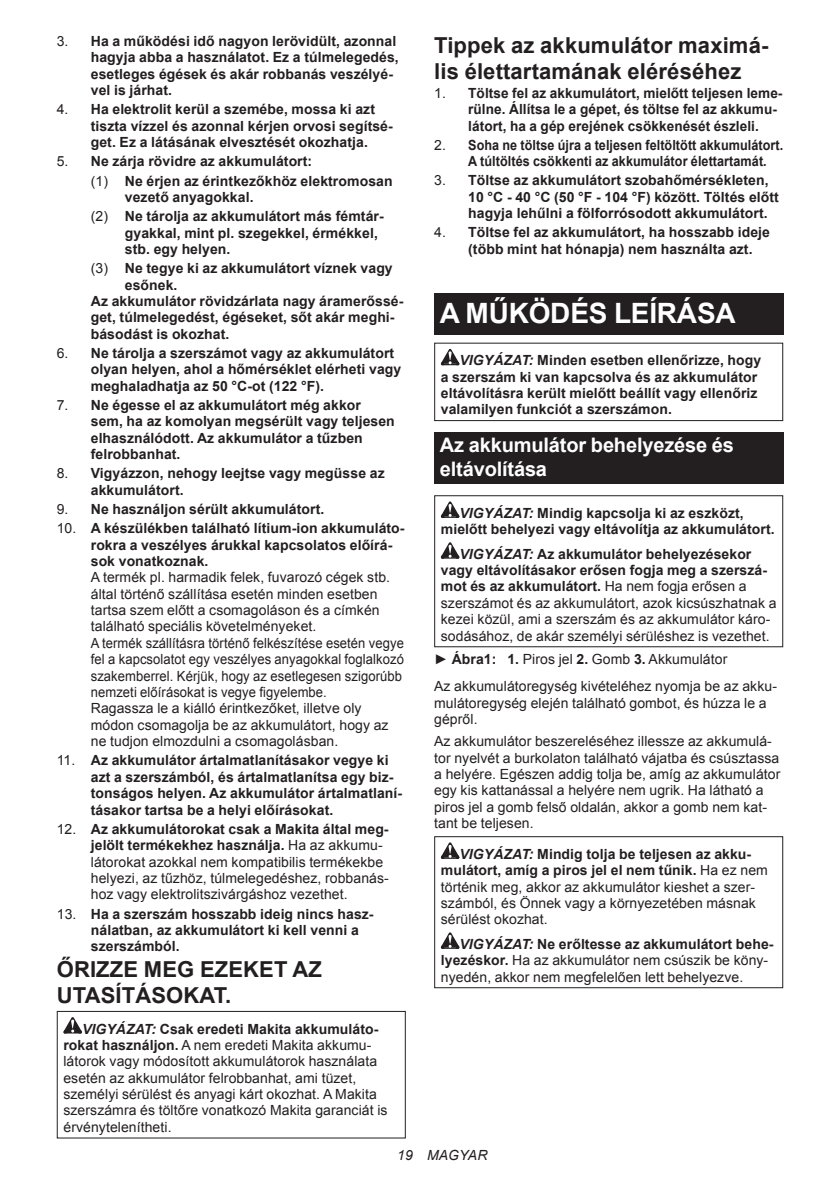
<style>
.page{position:relative;width:840px;height:1191px;background:#fff}
.page>*{position:absolute;margin:0;border:0;box-sizing:border-box;transform-origin:0 0}
.t1{font:700 28px "Arial";letter-spacing:-.01em;color:#fff}
.t2{font:700 22px/25.8px "Arial";letter-spacing:.005em;color:#231f20}
.t3{font:700 20px/23.4px "Arial";letter-spacing:-.01em;color:#fff}
.t4{font:14px/16.4px "Arial";letter-spacing:.005em;color:#231f20}
.t5{font:700 14px/16.4px "Arial";letter-spacing:.005em;color:#231f20}
.t6{font:700 14px/16.4px "Arial";letter-spacing:.005em;color:#231f20;scale:.9 1}
.t7{font:italic 14px "Arial";letter-spacing:.005em;color:#231f20}
.s1{font-weight:400}
.s2{font-weight:700}
.s3{font-weight:700;font-style:italic}
.s4{font-style:italic}
</style>
<div class="page">
<svg style="left:63px;top:1017px;width:19px;height:16px"></svg>
<div style="left:57px;top:1011px;width:348px;height:127px;border:1px solid #231f20"></div>
<div style="left:434px;top:293px;width:348px;height:41px;background:#231f20"></div>
<svg style="left:440px;top:349px;width:19px;height:16px"></svg>
<div style="left:434px;top:343px;width:348px;height:78px;border:1px solid #231f20"></div>
<div style="left:434px;top:432px;width:348px;height:52px;background:#231f20"></div>
<svg style="left:440px;top:501px;width:19px;height:17px"></svg>
<svg style="left:440px;top:542px;width:19px;height:16px"></svg>
<div style="left:434px;top:495px;width:348px;height:152px;border:1px solid #231f20"></div>
<svg style="left:440px;top:842px;width:19px;height:16px"></svg>
<svg style="left:440px;top:932px;width:19px;height:16px"></svg>
<div style="left:434px;top:836px;width:348px;height:152px;border:1px solid #231f20"></div>
<p class="t5" style="left:91px;top:33px;width:309px;text-indent:-34px"><span class="s1">3.</span> Ha a működési idő nagyon lerövidült, azonnal hagyja abba a használatot. Ez a túlmelegedés, esetleges égések és akár robbanás veszélyé&shy;vel is járhat.</p>
<p class="t5" style="left:91px;top:102px;width:303px;text-indent:-34px"><span class="s1">4.</span> Ha elektrolit kerül a szemébe, mossa ki azt tiszta vízzel és azonnal kérjen orvosi segítsé&shy;get. Ez a látásának elvesztését okozhatja.</p>
<p class="t5" style="left:91px;top:152px;width:303px;line-height:19.2px;text-indent:-34px"><span class="s1">5.</span> Ne zárja rövidre az akkumulátort:<br><span class="s1">(1)</span> Ne érjen az érintkezőkhöz elektromosan</p>
<p class="t5" style="left:91px;top:188px;width:294px;line-height:19.2px;text-indent:34px">vezető anyagokkal.<br><span class="s1">(2)</span> Ne tárolja az akkumulátort más fémtár-</p>
<p class="t5" style="left:125px;top:225px;width:254px">gyakkal, mint pl. szegekkel, érmékkel, stb. egy helyen.</p>
<p class="t5" style="left:91px;top:260px;width:303px"><span class="s1">(3)</span> Ne tegye ki az akkumulátort víznek vagy</p>
<p class="t5" style="left:125px;top:277px;width:54px">esőnek.</p>
<p class="t5" style="left:91px;top:293px;width:314px">Az akkumulátor rövidzárlata nagy áramerőssé-</p>
<p class="t5" style="left:91px;top:310px;width:305px">get, túlmelegedést, égéseket, sőt akár meghi-</p>
<p class="t5" style="left:91px;top:326px;width:140px">básodást is okozhat.</p>
<p class="t5" style="left:91px;top:345px;width:312px;text-indent:-34px"><span class="s1">6.</span> Ne tárolja a szerszámot vagy az akkumulátort olyan helyen, ahol a hőmérséklet elérheti vagy meghaladhatja az 50 °C-ot (122 °F).</p>
<p class="t5" style="left:91px;top:397px;width:305px;text-indent:-34px"><span class="s1">7.</span> Ne égesse el az akkumulátort még akkor sem, ha az komolyan megsérült vagy teljesen elhasználódott. Az akkumulátor a tűzben felrobbanhat.</p>
<p class="t5" style="left:91px;top:465px;width:295px;text-indent:-34px"><span class="s1">8.</span> Vigyázzon, nehogy leejtse vagy megüsse az akkumulátort.</p>
<p class="t5" style="left:57px;top:501px;width:269px"><span class="s1">9.</span> Ne használjon sérült akkumulátort.</p>
<p class="t5" style="left:91px;top:520px;width:315px;text-indent:-34px"><span class="s1">10.</span> A készülékben található lítium-ion akkumuláto&shy;rokra a veszélyes árukkal kapcsolatos előírá&shy;sok vonatkoznak.</p>
<p class="t4" style="left:91px;top:569px;width:314px">A termék pl. harmadik felek, fuvarozó cégek stb. által történő szállítása esetén minden esetben tartsa szem előtt a csomagoláson és a címkén található speciális követelményeket.<br>A termék szállításra történő felkészítése esetén vegye fel a kapcsolatot egy veszélyes anyagokkal foglalkozó szakemberrel. Kérjük, hogy az esetlegesen szigorúbb nemzeti előírásokat is vegye figyelembe.<br>Ragassza le a kiálló érintkezőket, illetve oly módon csomagolja be az akkumulátort, hogy az ne tudjon elmozdulni a csomagolásban.</p>
<p class="t5" style="left:91px;top:752px;width:312px;text-indent:-34px"><span class="s1">11.</span> Az akkumulátor ártalmatlanításakor vegye ki azt a szerszámból, és ártalmatlanítsa egy biz&shy;tonságos helyen. Az akkumulátor ártalmatlaní&shy;tásakor tartsa be a helyi előírásokat.</p>
<p class="t4" style="left:91px;top:821px;width:299px;text-indent:-34px">12. <span class="s2">Az akkumulátorokat csak a Makita által meg&shy;jelölt termékekhez használja.</span> Ha az akkumu&shy;látorokat azokkal nem kompatibilis termékekbe helyezi, az tűzhöz, túlmelegedéshez, robbanás&shy;hoz vagy elektrolitszivárgáshoz vezethet.</p>
<p class="t5" style="left:91px;top:906px;width:284px;text-indent:-34px"><span class="s1">13.</span> Ha a szerszám hosszabb ideig nincs hasz&shy;nálatban, az akkumulátort ki kell venni a szerszámból.</p>
<h2 class="t2" style="left:57px;top:957px;width:266px">ŐRIZZE MEG EZEKET AZ<br>UTASÍTÁSOKAT.</h2>
<p class="t4" style="left:63px;top:1020px;width:325px;text-indent:19px"><span class="s3">VIGYÁZAT:</span> <span class="s2">Csak eredeti Makita akkumuláto&shy;rokat használjon.</span> A nem eredeti Makita akkumu&shy;látorok vagy módosított akkumulátorok használata esetén az akkumulátor felrobbanhat, ami tüzet, személyi sérülést és anyagi kárt okozhat. A Makita szerszámra és töltőre vonatkozó Makita garanciát is érvénytelenítheti.</p>
<h2 class="t2" style="left:434px;top:33px;width:335px">Tippek az akkumulátor maximá&shy;lis élettartamának eléréséhez</h2>
<p class="t5" style="left:468px;top:85px;width:315px;text-indent:-34px"><span class="s1">1.</span> Töltse fel az akkumulátort, mielőtt teljesen leme&shy;rülne. Állítsa le a gépet, és töltse fel az akkumu&shy;látort, ha a gép erejének csökkenését észleli.</p>
<p class="t6" style="left:468px;top:137px;width:351px;text-indent:-34px"><span class="s1">2.</span> Soha ne töltse újra a teljesen feltöltött akkumulátort.<br>A túltöltés csökkenti az akkumulátor élettartamát.</p>
<p class="t5" style="left:468px;top:173px;width:312px;text-indent:-34px"><span class="s1">3.</span> Töltse az akkumulátort szobahőmérsékleten,<br>10 °C - 40 °C (50 °F - 104 °F) között. Töltés előtt hagyja lehűlni a fölforrósodott akkumulátort.</p>
<p class="t5" style="left:468px;top:225px;width:303px;text-indent:-34px"><span class="s1">4.</span> Töltse fel az akkumulátort, ha hosszabb ideje (több mint hat hónapja) nem használta azt.</p>
<h1 class="t1" style="left:439px;top:295px;width:297px">A MŰKÖDÉS LEÍRÁSA</h1>
<p class="t5" style="left:440px;top:352px;width:322px;text-indent:19px"><span class="s4">VIGYÁZAT:</span> Minden esetben ellenőrizze, hogy a szerszám ki van kapcsolva és az akkumulátor eltávolításra került mielőtt beállít vagy ellenőriz valamilyen funkciót a szerszámon.</p>
<h3 class="t3" style="left:439px;top:434px;width:295px">Az akkumulátor behelyezése és eltávolítása</h3>
<p class="t5" style="left:440px;top:505px;width:335px;text-indent:19px"><span class="s4">VIGYÁZAT:</span> Mindig kapcsolja ki az eszközt, mielőtt behelyezi vagy eltávolítja az akkumulátort.</p>
<p class="t4" style="left:440px;top:545px;width:337px;text-indent:19px"><span class="s3">VIGYÁZAT:</span> <span class="s2">Az akkumulátor behelyezésekor vagy eltávolításakor erősen fogja meg a szerszá&shy;mot és az akkumulátort.</span> Ha nem fogja erősen a szerszámot és az akkumulátort, azok kicsúszhatnak a kezei közül, ami a szerszám és az akkumulátor káro&shy;sodásához, de akár személyi sérüléshez is vezethet.</p>
<p class="t4" style="left:434px;top:645px;width:344px;line-height:27.8px">► <span class="s2">Ábra1: 1.</span> Piros jel <span class="s2">2.</span> Gomb <span class="s2">3.</span> Akkumulátor<br>Az akkumulátoregység kivételéhez nyomja be az akku-</p>
<p class="t4" style="left:434px;top:695px;width:334px">mulátoregység elején található gombot, és húzza le a gépről.</p>
<p class="t4" style="left:434px;top:733px;width:347px">Az akkumulátor beszereléséhez illessze az akkumulá&shy;tor nyelvét a burkolaton található vájatba és csúsztassa a helyére. Egészen addig tolja be, amíg az akkumulátor egy kis kattanással a helyére nem ugrik. Ha látható a piros jel a gomb felső oldalán, akkor a gomb nem kat&shy;tant be teljesen.</p>
<p class="t4" style="left:440px;top:846px;width:328px;text-indent:19px"><span class="s3">VIGYÁZAT:</span> <span class="s2">Mindig tolja be teljesen az akku&shy;mulátort, amíg a piros jel el nem tűnik.</span> Ha ez nem történik meg, akkor az akkumulátor kieshet a szer&shy;számból, és Önnek vagy a környezetében másnak sérülést okozhat.</p>
<p class="t4" style="left:440px;top:935px;width:334px;text-indent:19px"><span class="s3">VIGYÁZAT:</span> <span class="s2">Ne erőltesse az akkumulátort behe&shy;lyezéskor.</span> Ha az akkumulátor nem csúszik be kön - nyedén, akkor nem megfelelően lett behelyezve.</p>
<p class="t7" style="left:397px;top:1146px;width:92px">19 MAGYAR</p>
</div>
